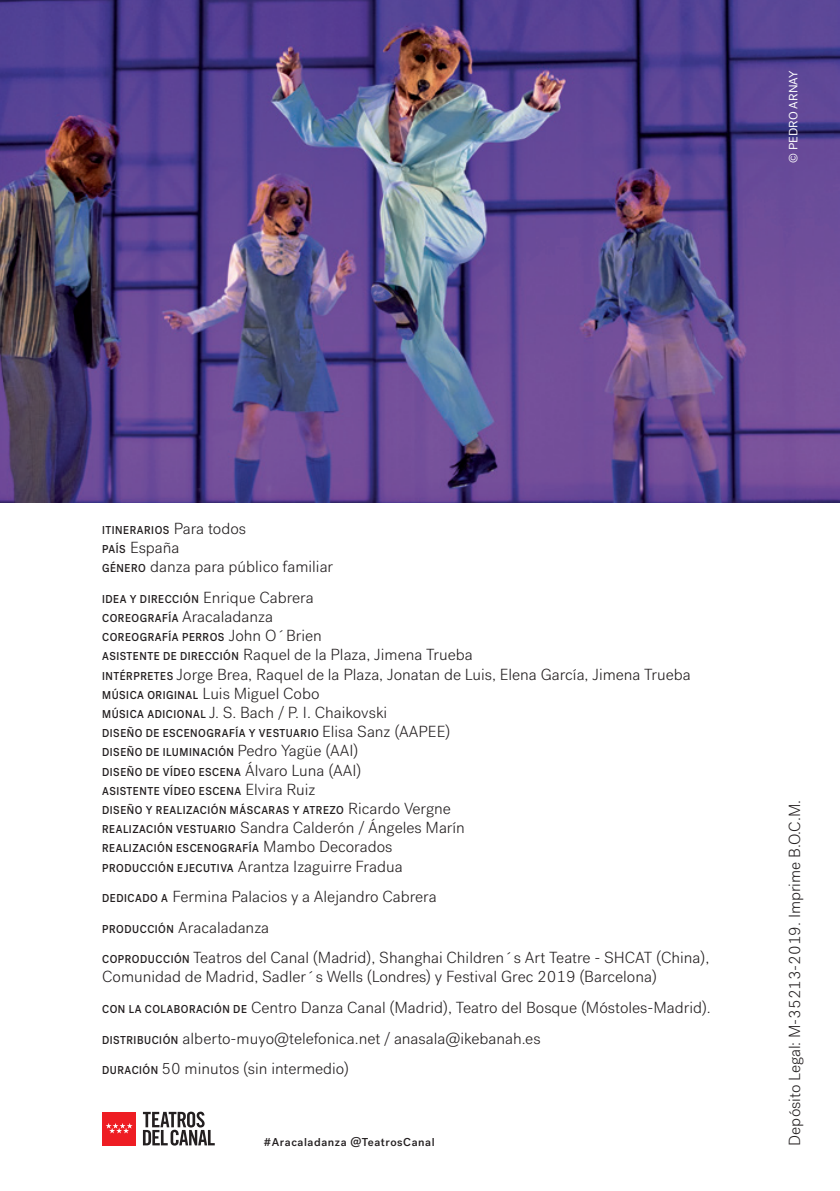
<style>
.page{position:relative;width:840px;height:1191px;background:#fff}
.page>*{position:absolute;margin:0;border:0;box-sizing:border-box;transform-origin:0 0}
.t1{font:300 16px/30.6px "Post Grotesk";color:#231f20}
.t2{font:12px "Post Grotesk";color:#fff}
.t3{font:500 11.4px/19.2px "Post Grotesk";letter-spacing:.05em;color:#231f20;scale:.9 1}
.t4{font:500 11.4px "Post Grotesk";letter-spacing:.05em;color:#231f20}
.s1{font-weight:300;font-size:16px}
.s2{font-weight:500;font-size:11.4px}
</style>
<div class="page">
<div style="left:102px;top:1111px;width:34px;height:34px;background:#ee1d23"></div>
<svg style="left:106px;top:1123px;width:27px;height:10px"></svg>
<svg style="left:143px;top:1111px;width:72px;height:34px"></svg>
<img style="left:0;top:0;width:839px;height:502px">
<p class="t2" style="left:785px;top:163px;width:93px;rotate:-90deg">© PEDRO ARNAY</p>
<p class="t3" style="left:102px;top:520px;width:161px">ITINERARIOS <span class="s1">Para todos</span></p>
<p class="t1" style="left:102px;top:538px;width:232px;line-height:19.2px"><span class="s2">PAÍS</span> España<br><span class="s2">GÉNERO</span> danza para público familiar</p>
<p class="t3" style="left:102px;top:589px;width:236px">IDEA Y DIRECCIÓN <span class="s1">Enrique Cabrera</span></p>
<p class="t1" style="left:102px;top:601px;width:172px"><span class="s2">COREOGRAFÍA</span> Aracaladanza</p>
<p class="t3" style="left:102px;top:627px;width:245px">COREOGRAFÍA PERROS <span class="s1">John O´Brien</span></p>
<p class="t1" style="left:102px;top:645px;width:589px;line-height:19.2px"><span class="s2">ASISTENTE DE DIRECCIÓN</span> Raquel de la Plaza, Jimena Trueba<br><span class="s2">INTÉRPRETES</span> Jorge Brea, Raquel de la Plaza, Jonatan de Luis, Elena García, Jimena Trueba</p>
<p class="t3" style="left:102px;top:685px;width:243px">MÚSICA ORIGINAL <span class="s1">Luis Miguel Cobo</span></p>
<p class="t1" style="left:102px;top:697px;width:286px"><span class="s2">MÚSICA ADICIONAL</span> J. S. Bach / P. I. Chaikovski</p>
<p class="t3" style="left:102px;top:723px;width:389px">DISEÑO DE ESCENOGRAFÍA Y VESTUARIO <span class="s1">Elisa Sanz (AAPEE)<br></span>DISEÑO DE ILUMINACIÓN <span class="s1">Pedro Yagüe (AAI)<br></span>DISEÑO DE VÍDEO ESCENA <span class="s1">Álvaro Luna (AAI)<br></span>ASISTENTE VÍDEO ESCENA <span class="s1">Elvira Ruiz<br></span>DISEÑO Y REALIZACIÓN MÁSCARAS Y ATREZO <span class="s1">Ricardo Vergne</span></p>
<p class="t1" style="left:102px;top:812px;width:364px"><span class="s2">REALIZACIÓN VESTUARIO</span> Sandra Calderón / Ángeles Marín</p>
<p class="t3" style="left:102px;top:839px;width:324px">REALIZACIÓN ESCENOGRAFÍA <span class="s1">Mambo Decorados</span></p>
<p class="t1" style="left:102px;top:851px;width:608px"><span class="s2">PRODUCCIÓN EJECUTIVA</span> Arantza Izaguirre Fradua<br><span class="s2">DEDICADO A</span> Fermina Palacios y a Alejandro Cabrera<br><span class="s2">PRODUCCIÓN</span> Aracaladanza<br><span class="s2">COPRODUCCIÓN</span> Teatros del Canal (Madrid), Shanghai Children´s Art Teatre - SHCAT (China),</p>
<p class="t1" style="left:102px;top:962px;width:610px">Comunidad de Madrid, Sadler´s Wells (Londres) y Festival Grec 2019 (Barcelona)<br><span class="s2">CON LA COLABORACIÓN DE</span> Centro Danza Canal (Madrid), Teatro del Bosque (Móstoles-Madrid).<br><span class="s2">DISTRIBUCIÓN</span> alberto-muyo@telefonica.net / anasala@ikebanah.es<br><span class="s2">DURACIÓN</span> 50 minutos (sin intermedio)</p>
<p class="t4" style="left:264px;top:1134px;width:172px">#Aracaladanza @TeatrosCanal</p>
<p class="t1" style="left:779px;top:1145px;width:347px;rotate:-90deg">Depósito Legal: M-35213-2019. Imprime B.O.C.M.</p>
</div>
